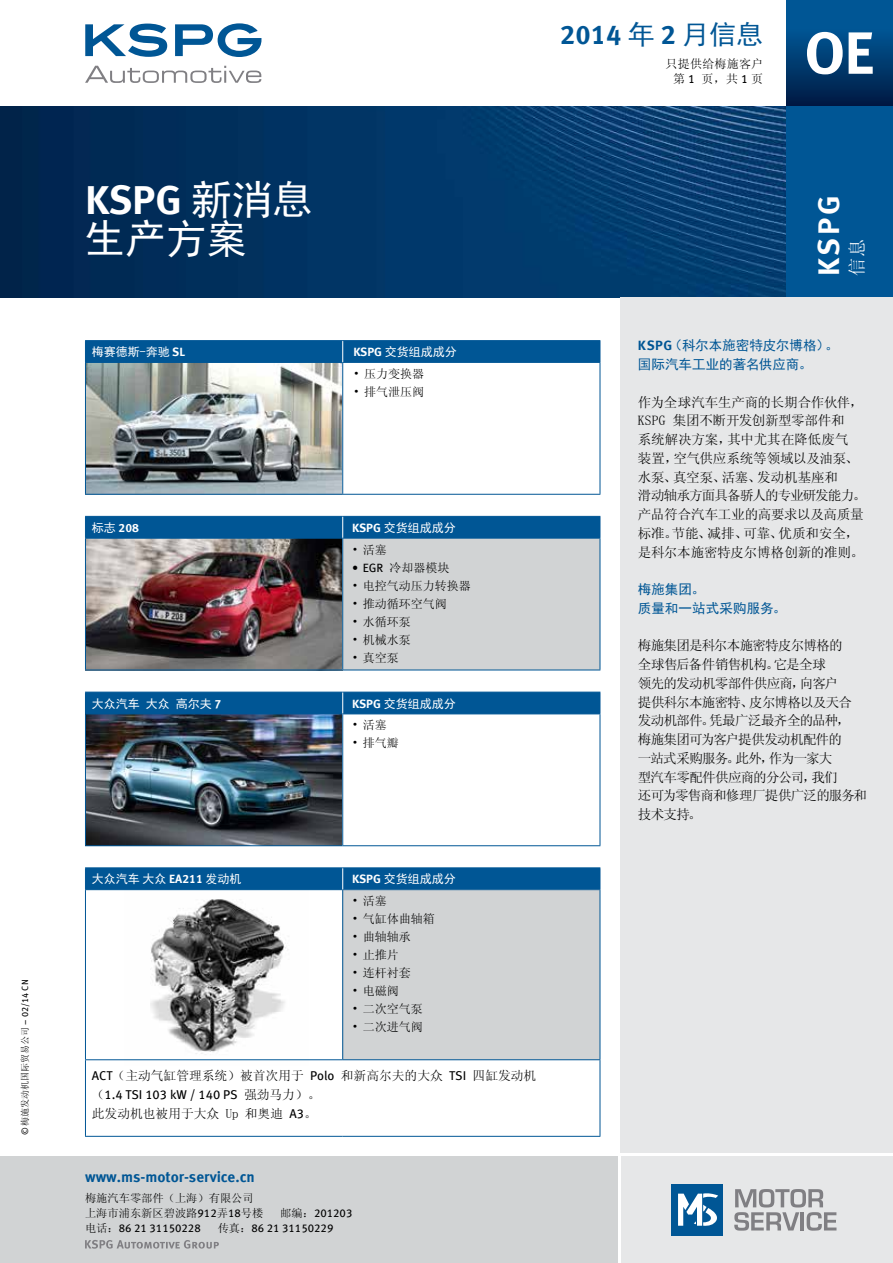
<style>
.page{position:relative;width:893px;height:1263px;background:#fff}
.page>*{position:absolute;margin:0;border:0;box-sizing:border-box;transform-origin:0 0}
.t1{font:700 40.5px "Meta OFC";color:#fff}
.t2{font:40.5px "Sim Hei";color:#fff}
.t3{font:700 30px "Meta OFC";color:#fff}
.t4{font:700 27px "Meta OFC";color:#005695}
.t5{font:18px "Sim Sun";color:#fff}
.t6{font:700 15px "Meta OFC";color:#005695}
.t7{font:13.5px/18.8px "Sim Sun";letter-spacing:-.015em;color:#000}
.t8{font:13.5px/18.8px "Sim Sun";letter-spacing:-.04em;color:#000}
.t9{font:13.5px/18.8px "Sim Hei";color:#005695}
.t10{font:12.75px "Sim Sun";color:#000}
.t11{font:12.75px "Meta OFC";color:#000}
.t12{font:12px "Sim Sun";color:#000}
.t13{font:12px "Sim Hei";color:#fff}
.t14{font:12px/15px "Sim Sun";letter-spacing:.02em;color:#000;text-align:right}
.t15{font:700 12px "Meta OFC";color:#fff}
.t16{font:11.25px "Meta OFC";color:#000}
.t17{font:11.25px/15px "Sim Sun";color:#000}
.t18{font:9px "Sim Sun";color:#000}
.s1{font-family:"Meta OFC"}
.s2{font-family:"Sim Hei";font-weight:400}
.s3{font-family:"Meta OFC";font-weight:700}
.s4{font-family:"Sim Sun"}
</style>
<div class="page">
<svg style="left:85px;top:66px;width:176px;height:17px"></svg>
<svg style="left:85px;top:23px;width:176px;height:34px"></svg>
<div style="left:621px;top:1157px;width:272px;height:106px;background:#e6e7e8"></div>
<div style="left:0;top:1157px;width:617px;height:106px;background:#d1d3d4"></div>
<div style="left:672px;top:1184px;width:51px;height:51px;background:#005695"></div>
<svg style="left:678px;top:1193px;width:40px;height:33px"></svg>
<svg style="left:734px;top:1189px;width:102px;height:42px"></svg>
<div style="left:787px;top:0;width:106px;height:106px;background:linear-gradient(to bottom,#0063a6,#001e49)"></div>
<img style="left:0;top:106px;width:787px;height:192px">
<div style="left:787px;top:106px;width:106px;height:192px;background:#005695"></div>
<svg style="left:85px;top:1240px;width:134px;height:9px"></svg>
<svg style="left:807px;top:32px;width:66px;height:42px"></svg>
<img style="left:86px;top:363px;width:256px;height:131px">
<img style="left:86px;top:539px;width:256px;height:130px">
<img style="left:86px;top:714px;width:256px;height:131px">
<img style="left:125px;top:890px;width:183px;height:171px">
<div style="left:621px;top:298px;width:272px;height:855px;background:#e6e7e8"></div>
<hr style="left:85px;top:340px;width:258px;height:1px;background:#005695">
<hr style="left:343px;top:340px;width:257px;height:1px;background:#005695">
<hr style="left:85px;top:363px;width:1px;height:131px;background:#005695">
<hr style="left:85px;top:362px;width:258px;height:1px;background:#005695">
<hr style="left:342px;top:363px;width:1px;height:131px;background:#005695">
<hr style="left:343px;top:362px;width:257px;height:1px;background:#005695">
<hr style="left:600px;top:363px;width:1px;height:131px;background:#005695">
<hr style="left:85px;top:494px;width:258px;height:1px;background:#005695">
<hr style="left:343px;top:494px;width:257px;height:1px;background:#005695">
<div style="left:85px;top:341px;width:516px;height:21px;background:#005695"></div>
<div style="left:343px;top:538px;width:257px;height:132px;background:#d1d3d4"></div>
<hr style="left:85px;top:539px;width:1px;height:130px;background:#005695">
<hr style="left:85px;top:538px;width:258px;height:1px;background:#005695">
<hr style="left:342px;top:539px;width:1px;height:130px;background:#005695">
<hr style="left:343px;top:538px;width:257px;height:1px;background:#005695">
<hr style="left:600px;top:539px;width:1px;height:130px;background:#005695">
<hr style="left:85px;top:669px;width:258px;height:1px;background:#005695">
<hr style="left:343px;top:669px;width:257px;height:1px;background:#005695">
<div style="left:85px;top:516px;width:516px;height:22px;background:#005695"></div>
<hr style="left:85px;top:714px;width:1px;height:131px;background:#005695">
<hr style="left:342px;top:714px;width:1px;height:131px;background:#005695">
<hr style="left:600px;top:714px;width:1px;height:131px;background:#005695">
<hr style="left:85px;top:845px;width:258px;height:1px;background:#005695">
<hr style="left:343px;top:845px;width:257px;height:1px;background:#005695">
<div style="left:85px;top:692px;width:516px;height:22px;background:#005695"></div>
<div style="left:343px;top:890px;width:257px;height:170px;background:#d1d3d4"></div>
<hr style="left:600px;top:1060px;width:1px;height:76px;background:#005695">
<hr style="left:85px;top:867px;width:258px;height:1px;background:#005695">
<hr style="left:343px;top:867px;width:257px;height:1px;background:#005695">
<hr style="left:85px;top:890px;width:1px;height:169px;background:#005695">
<hr style="left:85px;top:1060px;width:1px;height:76px;background:#005695">
<hr style="left:85px;top:1059px;width:258px;height:1px;background:#005695">
<hr style="left:343px;top:1059px;width:257px;height:1px;background:#005695">
<hr style="left:342px;top:890px;width:1px;height:169px;background:#005695">
<hr style="left:600px;top:890px;width:1px;height:169px;background:#005695">
<hr style="left:85px;top:1136px;width:258px;height:1px;background:#005695">
<hr style="left:343px;top:1136px;width:257px;height:1px;background:#005695">
<div style="left:85px;top:868px;width:516px;height:22px;background:#005695"></div>
<p class="t18" style="left:20px;top:1135px;width:157px;rotate:-90deg"><span class="s1">©</span> 梅施发动机国际贸易公司 <span class="s1">– 02/14 CN</span></p>
<h3 class="t4" style="left:560px;top:17px;width:205px">2014 <span class="s2">年</span> 2 <span class="s2">月信息</span></h3>
<p class="t14" style="left:666px;top:56px;width:99px">只提供给梅施客户第 <span class="s1">1</span> 页，共 <span class="s1">1</span> 页</p>
<h1 class="t1" style="left:85px;top:174px;width:229px">KSPG <span class="s2">新消息</span></h1>
<h1 class="t2" style="left:85px;top:218px;width:163px">生产方案</h1>
<p class="t13" style="left:92px;top:346px;width:95px">梅赛德斯-奔驰 <span class="s3">SL</span></p>
<p class="t13" style="left:353px;top:346px;width:105px"><span class="s3">KSPG</span> 交货组成成分</p>
<p class="t12" style="left:353px;top:368px;width:72px">• 压力变换器</p>
<p class="t12" style="left:353px;top:386px;width:72px">• 排气泄压阀</p>
<p class="t15" style="left:92px;top:520px;width:49px"><span class="s2">标志</span> 208</p>
<p class="t13" style="left:352px;top:521px;width:105px"><span class="s3">KSPG</span> 交货组成成分</p>
<p class="t12" style="left:352px;top:543px;width:36px">• 活塞</p>
<p class="t12" style="left:352px;top:561px;width:99px"><span class="s1">• EGR</span> 冷却器模块</p>
<p class="t12" style="left:352px;top:579px;width:120px">• 电控气动压力转换器</p>
<p class="t12" style="left:352px;top:597px;width:96px">• 推动循环空气阀</p>
<p class="t12" style="left:352px;top:615px;width:60px">• 水循环泵</p>
<p class="t12" style="left:352px;top:633px;width:60px">• 机械水泵</p>
<p class="t12" style="left:352px;top:651px;width:48px">• 真空泵</p>
<p class="t13" style="left:92px;top:697px;width:131px">大众汽车 大众 高尔夫 <span class="s3">7</span></p>
<p class="t13" style="left:352px;top:697px;width:105px"><span class="s3">KSPG</span> 交货组成成分</p>
<p class="t12" style="left:352px;top:719px;width:36px">• 活塞</p>
<p class="t12" style="left:352px;top:737px;width:48px">• 排气瓣</p>
<p class="t13" style="left:92px;top:873px;width:151px">大众汽车大众 <span class="s3">EA211</span> 发动机</p>
<p class="t13" style="left:352px;top:873px;width:105px"><span class="s3">KSPG</span> 交货组成成分</p>
<p class="t12" style="left:352px;top:894px;width:36px">• 活塞</p>
<p class="t12" style="left:352px;top:912px;width:84px">• 气缸体曲轴箱</p>
<p class="t12" style="left:352px;top:930px;width:60px">• 曲轴轴承</p>
<p class="t12" style="left:352px;top:948px;width:48px">• 止推片</p>
<p class="t12" style="left:352px;top:966px;width:60px">• 连杆衬套</p>
<p class="t12" style="left:352px;top:984px;width:48px">• 电磁阀</p>
<p class="t12" style="left:352px;top:1002px;width:72px">• 二次空气泵</p>
<p class="t12" style="left:352px;top:1020px;width:72px">• 二次进气阀</p>
<p class="t10" style="left:92px;top:1069px;width:446px"><span class="s1">ACT</span>（主动气缸管理系统）被首次用于 <span class="s1">Polo</span> 和新高尔夫的大众 <span class="s1">TSI</span> 四缸发动机</p>
<p class="t11" style="left:92px;top:1086px;width:230px"><span class="s4">（</span>1.4 TSI 103 kW / 140 PS <span class="s4">强劲马力）。</span></p>
<p class="t10" style="left:92px;top:1106px;width:227px">此发动机也被用于大众 Up 和奥迪 <span class="s1">A3</span>。</p>
<p class="t6" style="left:85px;top:1168px;width:171px">www.ms-motor-service.cn</p>
<p class="t17" style="left:85px;top:1190px;width:180px">梅施汽车零部件（上海）有限公司上海市浦东新区碧波路<span class="s1">912</span>弄<span class="s1">18</span>号楼</p>
<p class="t16" style="left:280px;top:1206px;width:74px"><span class="s4">邮编：</span>201203</p>
<p class="t16" style="left:85px;top:1221px;width:117px"><span class="s4">电话：</span>86 21 31150228</p>
<p class="t16" style="left:218px;top:1221px;width:117px"><span class="s4">传真：</span>86 21 31150229</p>
<h2 class="t3" style="left:810px;top:276px;width:82px;rotate:-90deg">KSPG</h2>
<h3 class="t5" style="left:848px;top:276px;width:39px;rotate:-90deg">信息</h3>
<p class="t9" style="left:638px;top:336px;width:202px"><span class="s3">KSPG</span>（科尔本施密特皮尔博格）。国际汽车工业的著名供应商。</p>
<p class="t7" style="left:638px;top:392px;width:230px">作为全球汽车生产商的长期合作伙伴，<br>KSPG 集团不断开发创新型零部件和<br>系统解决方案，其中尤其在降低废气<br>装置，空气供应系统等领域以及油泵、水泵、真空泵、活塞、发动机基座和<br>滑动轴承方面具备骄人的专业研发能力。产品符合汽车工业的高要求以及高质量标准。节能、减排、可靠、优质和安全，是科尔本施密特皮尔博格创新的准则。</p>
<p class="t9" style="left:638px;top:580px;width:150px">梅施集团。<br>质量和一站式采购服务。</p>
<p class="t8" style="left:638px;top:636px;width:231px">梅施集团是科尔本施密特皮尔博格的<br>全球售后备件销售机构。它是全球<br>领先的发动机零部件供应商，向客户<br>提供科尔本施密特、皮尔博格以及天合发动机部件。凭最广泛最齐全的品种，<br>梅施集团可为客户提供发动机配件的<br>一站式采购服务。此外，作为一家大<br>型汽车零配件供应商的分公司，我们<br>还可为零售商和修理厂提供广泛的服务和技术支持。</p>
</div>
